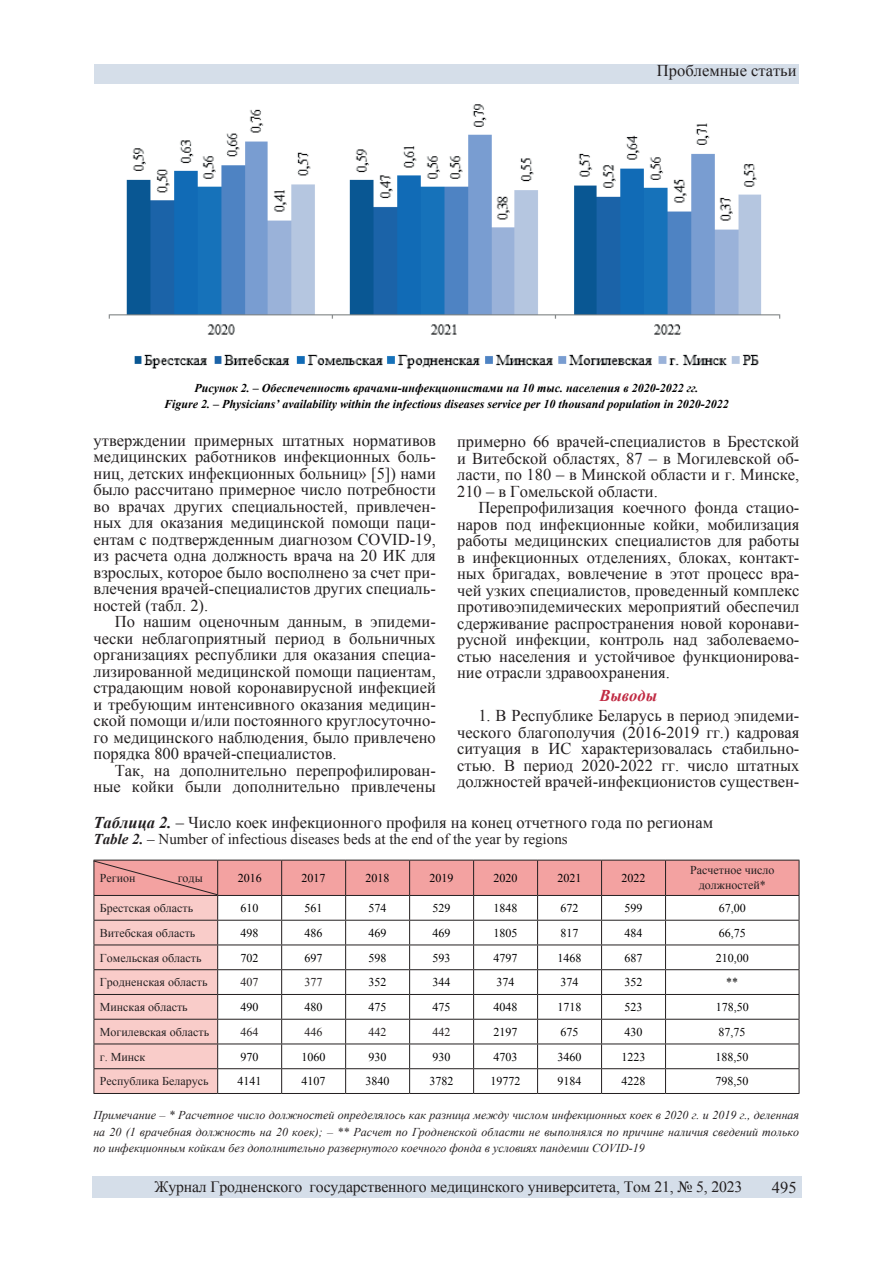
<style>
.page{position:relative;width:893px;height:1263px;background:#fff}
.page>*{position:absolute;margin:0;border:0;box-sizing:border-box;transform-origin:0 0}
.t1{font:16.5px/16.5px "Times New Roman";color:#231f20;text-align:justify}
.t2{font:italic 700 16.5px "Times New Roman";color:#c02a43}
.t3{font:15.75px "Times New Roman";letter-spacing:-.01em;color:#231f20}
.t4{font:15px "Times New Roman";color:#231f20}
.t5{font:italic 12px/16.5px "Times New Roman";color:#231f20;text-align:justify}
.t6{font:12px "Times New Roman";color:#000001}
.t7{font:italic 700 12px/16.5px "Times New Roman";color:#000001;text-align:center}
.t8{font:12px/15px "Times New Roman";color:#231f20;text-align:center}
.s1{font-weight:700;font-style:italic}
</style>
<div class="page">
<div style="left:94px;top:65px;width:705px;height:19px;background:#d5dee9"></div>
<div style="left:92px;top:1176px;width:709px;height:22px;background:#d5dee9"></div>
<img style="left:108px;top:104px;width:673px;height:265px">
<hr style="left:94px;top:1093px;width:124px;height:1px;background:#231f20">
<hr style="left:218px;top:1093px;width:64px;height:1px;background:#231f20">
<hr style="left:282px;top:1093px;width:64px;height:1px;background:#231f20">
<hr style="left:346px;top:1093px;width:64px;height:1px;background:#231f20">
<hr style="left:410px;top:1093px;width:64px;height:1px;background:#231f20">
<hr style="left:474px;top:1093px;width:64px;height:1px;background:#231f20">
<hr style="left:538px;top:1093px;width:64px;height:1px;background:#231f20">
<hr style="left:602px;top:1093px;width:63px;height:1px;background:#231f20">
<hr style="left:665px;top:1093px;width:134px;height:1px;background:#231f20">
<svg style="left:93px;top:860px;width:707px;height:233px"></svg>
<p class="t1" style="left:657px;top:62px;width:141px">Проблемные статьи</p>
<p class="t7" style="left:164px;top:379px;width:566px">Рисунок 2. – Обеспеченность врачами-инфекционистами на 10 тыс. населения в 2020-2022 гг.<br>Figure 2. – Physicians’ availability within the infectious diseases service per 10 thousand population in 2020-2022</p>
<p class="t1" style="left:94px;top:432px;width:344px">утверждении примерных штатных нормативов медицинских работников инфекционных боль&shy;ниц, детских инфекционных больниц» [5]) нами было рассчитано примерное число потребности во врачах других специальностей, привлечен&shy;ных для оказания медицинской помощи паци&shy;ентам с подтвержденным диагнозом COVID-19, из расчета одна должность врача на 20 ИК для взрослых, которое было восполнено за счет при&shy;влечения врачей-специалистов других специаль&shy;ностей (табл. 2).</p>
<p class="t1" style="left:94px;top:613px;width:344px;text-indent:21px">По нашим оценочным данным, в эпидеми&shy;чески неблагоприятный период в больничных организациях республики для оказания специа&shy;лизированной медицинской помощи пациентам, страдающим новой коронавирусной инфекцией и требующим интенсивного оказания медицин&shy;ской помощи и/или постоянного круглосуточно&shy;го медицинского наблюдения, было привлечено порядка 800 врачей-специалистов.</p>
<p class="t1" style="left:94px;top:762px;width:344px;text-align:right">Так, на дополнительно перепрофилирован&shy;ные койки были дополнительно привлечены</p>
<p class="t1" style="left:457px;top:433px;width:344px">примерно 66 врачей-специалистов в Брестской и Витебской областях, 87 – в Могилевской об&shy;ласти, по 180 – в Минской области и г. Минске, 210 – в Гомельской области.</p>
<p class="t1" style="left:457px;top:499px;width:344px;text-indent:21px">Перепрофилизация коечного фонда стацио&shy;наров под инфекционные койки, мобилизация работы медицинских специалистов для работы в инфекционных отделениях, блоках, контакт&shy;ных бригадах, вовлечение в этот процесс вра&shy;чей узких специалистов, проведенный комплекс противоэпидемических мероприятий обеспечил сдерживание распространения новой коронави&shy;русной инфекции, контроль над заболеваемо&shy;стью населения и устойчивое функционирова&shy;ние отрасли здравоохранения.</p>
<p class="t2" style="left:599px;top:684px;width:59px">Выводы</p>
<p class="t1" style="left:457px;top:707px;width:344px;text-indent:21px">1. В Республике Беларусь в период эпидеми&shy;ческого благополучия (2016-2019 гг.) кадровая ситуация в ИС характеризовалась стабильно&shy;стью. В период 2020-2022 гг. число штатных должностей врачей-инфекционистов существен-</p>
<p class="t1" style="left:94px;top:814px;width:621px"><span class="s1">Таблица 2.</span> – Число коек инфекционного профиля на конец отчетного года по регионам</p>
<p class="t4" style="left:94px;top:829px;width:476px"><span class="s1">Table 2.</span> – Number of infectious diseases beds at the end of the year by regions</p>
<p class="t8" style="left:100px;top:870px;width:37px">Регион</p>
<p class="t8" style="left:178px;top:870px;width:27px">годы</p>
<p class="t6" style="left:238px;top:870px;width:25px">2016</p>
<p class="t6" style="left:302px;top:870px;width:25px">2017</p>
<p class="t6" style="left:366px;top:870px;width:25px">2018</p>
<p class="t6" style="left:430px;top:870px;width:25px">2019</p>
<p class="t6" style="left:494px;top:870px;width:25px">2020</p>
<p class="t6" style="left:558px;top:870px;width:25px">2021</p>
<p class="t6" style="left:621px;top:870px;width:25px">2022</p>
<p class="t8" style="left:690px;top:863px;width:86px">Расчетное число должностей*</p>
<p class="t8" style="left:100px;top:900px;width:95px">Брестская область</p>
<p class="t6" style="left:241px;top:900px;width:19px">610</p>
<p class="t6" style="left:305px;top:900px;width:19px">561</p>
<p class="t6" style="left:369px;top:900px;width:19px">574</p>
<p class="t6" style="left:433px;top:900px;width:19px">529</p>
<p class="t6" style="left:494px;top:900px;width:25px">1848</p>
<p class="t6" style="left:560px;top:900px;width:19px">672</p>
<p class="t6" style="left:624px;top:900px;width:19px">599</p>
<p class="t6" style="left:719px;top:900px;width:28px">67,00</p>
<p class="t8" style="left:100px;top:925px;width:97px">Витебская область</p>
<p class="t6" style="left:241px;top:925px;width:19px">498</p>
<p class="t6" style="left:305px;top:925px;width:19px">486</p>
<p class="t6" style="left:369px;top:925px;width:19px">469</p>
<p class="t6" style="left:433px;top:925px;width:19px">469</p>
<p class="t6" style="left:493px;top:925px;width:25px">1805</p>
<p class="t6" style="left:560px;top:925px;width:19px">817</p>
<p class="t6" style="left:624px;top:925px;width:19px">484</p>
<p class="t6" style="left:719px;top:925px;width:28px">66,75</p>
<p class="t8" style="left:100px;top:950px;width:103px">Гомельская область</p>
<p class="t6" style="left:241px;top:949px;width:19px">702</p>
<p class="t6" style="left:305px;top:949px;width:19px">697</p>
<p class="t6" style="left:369px;top:949px;width:19px">598</p>
<p class="t6" style="left:432px;top:949px;width:19px">593</p>
<p class="t6" style="left:493px;top:949px;width:25px">4797</p>
<p class="t6" style="left:557px;top:949px;width:25px">1468</p>
<p class="t6" style="left:624px;top:949px;width:19px">687</p>
<p class="t6" style="left:716px;top:949px;width:34px">210,00</p>
<p class="t8" style="left:100px;top:974px;width:109px">Гродненская область</p>
<p class="t8" style="left:241px;top:974px;width:19px">407</p>
<p class="t8" style="left:305px;top:974px;width:19px">377</p>
<p class="t6" style="left:369px;top:974px;width:19px">352</p>
<p class="t6" style="left:432px;top:974px;width:19px">344</p>
<p class="t6" style="left:496px;top:974px;width:19px">374</p>
<p class="t6" style="left:560px;top:974px;width:19px">374</p>
<p class="t6" style="left:624px;top:974px;width:19px">352</p>
<p class="t6" style="left:726px;top:974px;width:13px">**</p>
<p class="t8" style="left:100px;top:999px;width:89px">Минская область</p>
<p class="t6" style="left:241px;top:999px;width:19px">490</p>
<p class="t6" style="left:305px;top:999px;width:19px">480</p>
<p class="t6" style="left:368px;top:999px;width:19px">475</p>
<p class="t6" style="left:432px;top:999px;width:19px">475</p>
<p class="t6" style="left:493px;top:999px;width:25px">4048</p>
<p class="t6" style="left:557px;top:999px;width:25px">1718</p>
<p class="t6" style="left:624px;top:999px;width:19px">523</p>
<p class="t6" style="left:716px;top:999px;width:34px">178,50</p>
<p class="t8" style="left:100px;top:1024px;width:111px">Могилевская область</p>
<p class="t8" style="left:241px;top:1024px;width:19px">464</p>
<p class="t8" style="left:304px;top:1024px;width:19px">446</p>
<p class="t8" style="left:368px;top:1024px;width:19px">442</p>
<p class="t8" style="left:432px;top:1024px;width:19px">442</p>
<p class="t6" style="left:493px;top:1024px;width:25px">2197</p>
<p class="t6" style="left:560px;top:1024px;width:19px">675</p>
<p class="t6" style="left:624px;top:1024px;width:19px">430</p>
<p class="t6" style="left:719px;top:1024px;width:28px">87,75</p>
<p class="t8" style="left:100px;top:1049px;width:47px">г. Минск</p>
<p class="t6" style="left:240px;top:1048px;width:19px">970</p>
<p class="t6" style="left:301px;top:1048px;width:25px">1060</p>
<p class="t6" style="left:368px;top:1048px;width:19px">930</p>
<p class="t6" style="left:432px;top:1048px;width:19px">930</p>
<p class="t6" style="left:493px;top:1048px;width:25px">4703</p>
<p class="t6" style="left:557px;top:1048px;width:25px">3460</p>
<p class="t6" style="left:621px;top:1048px;width:25px">1223</p>
<p class="t6" style="left:716px;top:1048px;width:34px">188,50</p>
<p class="t8" style="left:100px;top:1073px;width:110px">Республика Беларусь</p>
<p class="t6" style="left:237px;top:1073px;width:25px">4141</p>
<p class="t6" style="left:301px;top:1073px;width:25px">4107</p>
<p class="t6" style="left:365px;top:1073px;width:25px">3840</p>
<p class="t6" style="left:429px;top:1073px;width:25px">3782</p>
<p class="t6" style="left:490px;top:1073px;width:31px">19772</p>
<p class="t6" style="left:557px;top:1073px;width:25px">9184</p>
<p class="t6" style="left:621px;top:1073px;width:25px">4228</p>
<p class="t6" style="left:716px;top:1073px;width:34px">798,50</p>
<p class="t5" style="left:93px;top:1106px;width:707px">Примечание – * Расчетное число должностей определялось как разница между числом инфекционных коек в 2020 г. и 2019 г., деленная на 20 (1 врачебная должность на 20 коек); – ** Расчет по Гродненской области не выполнялся по причине наличия сведений только по инфекционным койкам без дополнительно развернутого коечного фонда в условиях пандемии COVID-19</p>
<p class="t3" style="left:154px;top:1176px;width:589px">Журнал Гродненского государственного медицинского университета, Том 21, № 5, 2023</p>
<p class="t1" style="left:772px;top:1178px;width:26px">495</p>
</div>
